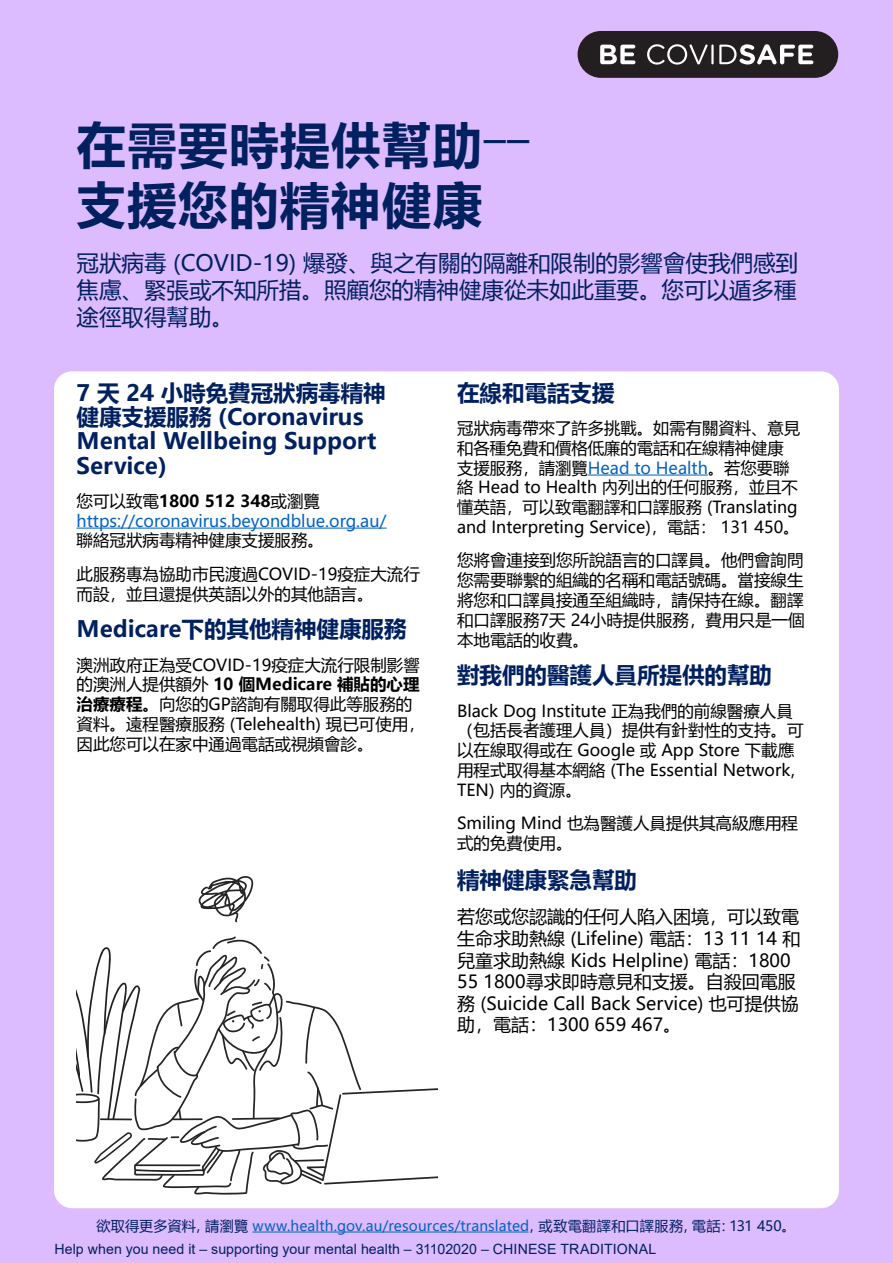
<style>
.page{position:relative;width:893px;height:1263px;background:#dbf}
.page>*{position:absolute;margin:0;border:0;box-sizing:border-box;transform-origin:0 0}
.Subtitle{font:700 49.5px/59.4px "Microsoft Ya Hei";letter-spacing:.03em;color:#002060}
.Heading_2{font:700 22.5px/24.3px "Microsoft Ya Hei";color:#002060}
.Heading_2-2{font:22.5px/27px "Microsoft Ya Hei";color:#002060;text-align:justify}
.Paragraph_text{font:18px/21.6px "Microsoft Ya Hei";color:#000}
.Paragraph_text-2{font:16.5px/19.8px "Microsoft Ya Hei";color:#000}
.Paragraph_text-3{font:16.5px/19.8px "Microsoft Ya Hei";color:#0563c1}
.Paragraph_text-4{font:14.1px "Arial";letter-spacing:.005em;color:#002060}
.Paragraph_text-5{font:14.1px "Microsoft Ya Hei";letter-spacing:.01em;color:#0563c1}
.s1{color:#000}
.s2{font-weight:700;color:#000}
.s3{font-weight:700}
.s4{color:#0563c1}
.s5{color:#002060}
</style>
<div class="page">
<div style="left:578px;top:31px;width:260px;height:47px;background:#231f20;border-radius:23px"></div>
<svg style="left:600px;top:45px;width:35px;height:19px"></svg>
<svg style="left:647px;top:44px;width:61px;height:21px"></svg>
<hr style="left:711px;top:44px;width:3px;height:20px;background:#fff">
<svg style="left:719px;top:44px;width:94px;height:21px"></svg>
<div style="left:54px;top:371px;width:785px;height:837px;background:#fff;border-radius:18px"></div>
<svg style="left:77px;top:876px;width:361px;height:318px"></svg>
<hr style="left:252px;top:1231px;width:277px;height:1px;background:#0563c1">
<hr style="left:588px;top:474px;width:120px;height:2px;background:#0563c1">
<hr style="left:77px;top:528px;width:310px;height:1px;background:#0563c1">
<p class="Subtitle" style="left:77px;top:114px;width:454px">在需要時提供幫助――支援您的精神健康</p>
<p class="Heading_2-2" style="left:77px;top:248px;width:723px">冠狀病毒 (COVID-19) 爆發、與之有關的隔離和限制的影響會使我們感到焦慮、緊張或不知所措。照顧您的精神健康從未如此重要。您可以遁多種途徑取得幫助。</p>
<p class="Heading_2" style="left:77px;top:380px;width:311px">7 天 24 小時免費冠狀病毒精神健康支援服務 (Coronavirus<br>Mental Wellbeing Support<br>Service)</p>
<p class="Paragraph_text-3" style="left:77px;top:490px;width:312px"><span class="s1">您可以致電</span><span class="s2">1800 512 348</span><span class="s1">或瀏覽</span>https://coronavirus.beyondblue.org.au/<span class="s1">聯絡冠狀病毒精神健康支援服務。</span></p>
<p class="Paragraph_text-2" style="left:77px;top:563px;width:345px">此服務專為協助市民渡過COVID-19疫症大流行而設，並且還提供英語以外的其他語言。</p>
<p class="Heading_2" style="left:77px;top:616px;width:331px">Medicare下的其他精神健康服務</p>
<p class="Paragraph_text-2" style="left:77px;top:654px;width:350px">澳洲政府正為受COVID-19疫症大流行限制影響的澳洲人提供額外 <span class="s3">10 個Medicare 補貼的心理治療療程。</span>向您的GP諮詢有關取得此等服務的資料。遠程醫療服務 (Telehealth) 現已可使用，因此您可以在家中通過電話或視頻會診。</p>
<p class="Heading_2" style="left:457px;top:380px;width:159px">在線和電話支援</p>
<p class="Paragraph_text-2" style="left:457px;top:418px;width:345px">冠狀病毒帶來了許多挑戰。如需有關資料、意見和各種免費和價格低廉的電話和在線精神健康支援服務，請瀏覽<span class="s4">Head to Health</span>。若您要聯絡 Head to Health 內列出的任何服務，並且不懂英語，可以致電翻譯和口譯服務 (Translating and Interpreting Service)，電話： 131 450。</p>
<p class="Paragraph_text-2" style="left:457px;top:550px;width:349px;text-align:justify">您將會連接到您所說語言的口譯員。他們會詢問您需要聯繫的組織的名稱和電話號碼。當接線生將您和口譯員接通至組織時，請保持在線。翻譯和口譯服務7天 24小時提供服務，費用只是一個本地電話的收費。</p>
<p class="Heading_2" style="left:457px;top:662px;width:316px">對我們的醫護人員所提供的幫助</p>
<p class="Paragraph_text-2" style="left:457px;top:700px;width:348px">Black Dog Institute 正為我們的前線醫療人員（包括長者護理人員）提供有針對性的支持。可以在線取得或在 Google 或 App Store 下載應用程式取得基本網絡 (The Essential Network,<br>TEN) 內的資源。</p>
<p class="Paragraph_text-2" style="left:457px;top:813px;width:342px">Smiling Mind 也為醫護人員提供其高級應用程式的免費使用。</p>
<p class="Heading_2" style="left:457px;top:867px;width:181px">精神健康緊急幫助</p>
<p class="Paragraph_text" style="left:457px;top:906px;width:345px">若您或您認識的任何人陷入困境，可以致電生命求助熱線 (Lifeline) 電話：13 11 14 和兒童求助熱線 Kids Helpline) 電話：1800<br>55 1800尋求即時意見和支援。自殺回電服務 (Suicide Call Back Service) 也可提供協助，電話：1300 659 467。</p>
<p class="Paragraph_text-5" style="left:96px;top:1216px;width:701px"><span class="s5">欲取得更多資料，請瀏覽</span> www.health.gov.au/resources/translated<span class="s5">，或致電翻譯和口譯服務，電話：131 450。</span></p>
<p class="Paragraph_text-4" style="left:54px;top:1239px;width:603px">Help when you need it – supporting your mental health – 31102020 – CHINESE TRADITIONAL</p>
</div>
